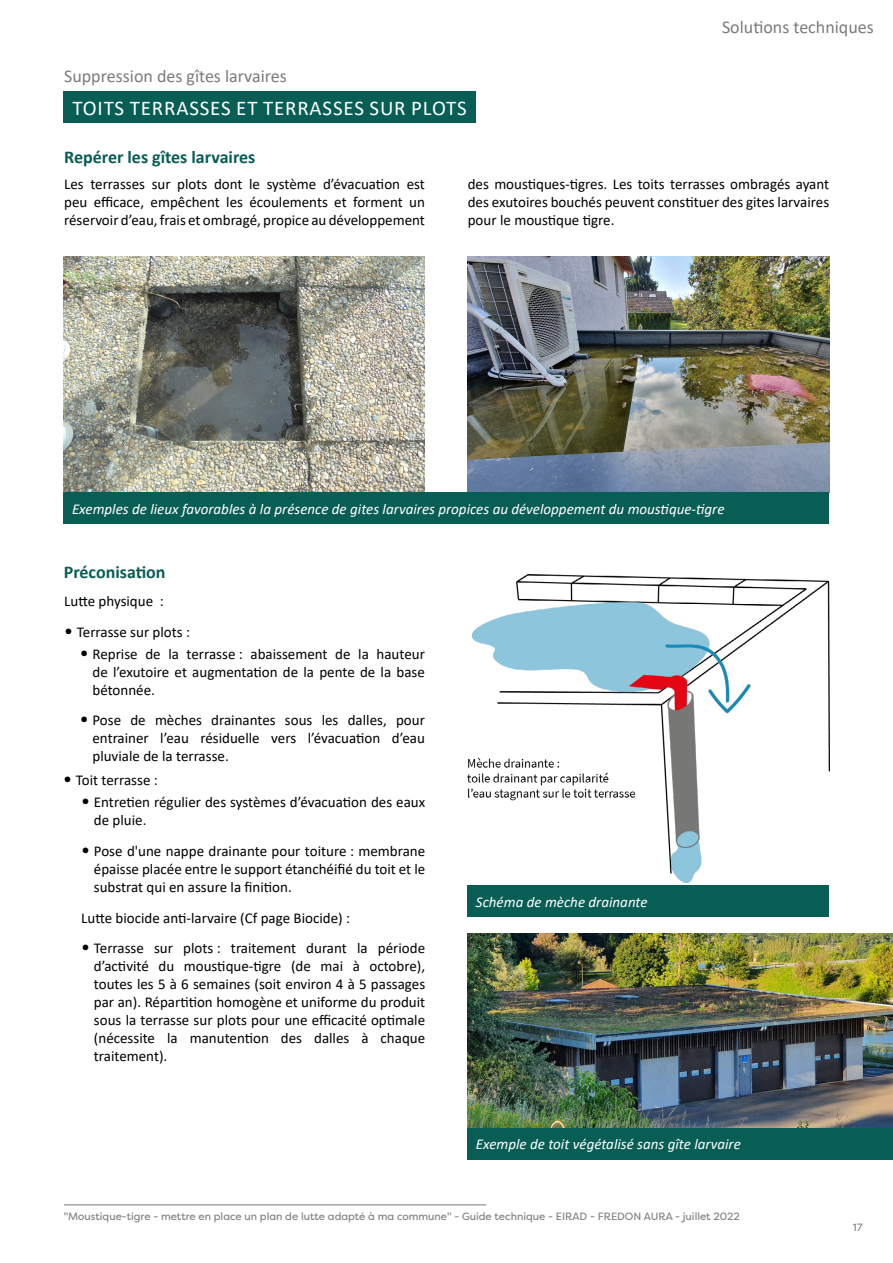
<style>
.page{position:relative;width:893px;height:1263px;background:#fff}
.page>*{position:absolute;margin:0;border:0;box-sizing:border-box;transform-origin:0 0}
.t1{font:21px "Calibri";letter-spacing:.04em;color:#fff}
.t2{font:18px "Calibri";color:#7c7b7b}
.t3{font:700 18px "Calibri";color:#085d55}
.t4{font:15px/18px "Calibri";color:#000;text-align:justify}
.t5{font:italic 15px "Calibri";color:#fff}
.t6{font:10.5px "Filson Pro";color:#7c7b7b}
.s1{font-size:18px}
</style>
<div class="page">
<div style="left:468px;top:885px;width:361px;height:32px;background:#085d55"></div>
<img style="left:64px;top:257px;width:361px;height:235px">
<img style="left:468px;top:257px;width:361px;height:235px">
<img style="left:468px;top:574px;width:361px;height:308px">
<hr style="left:64px;top:1204px;width:422px;height:1px;background:#7c7b7b">
<div style="left:64px;top:91px;width:412px;height:32px;background:#085d55"></div>
<div style="left:64px;top:492px;width:765px;height:32px;background:#085d55"></div>
<img style="left:468px;top:933px;width:425px;height:194px">
<div style="left:468px;top:1127px;width:425px;height:32px;background:#085d55"></div>
<p class="t2" style="left:64px;top:64px;width:224px">Suppression des gîtes larvaires</p>
<h1 class="t1" style="left:72px;top:94px;width:396px">TOITS TERRASSES ET TERRASSES SUR PLOTS</h1>
<p class="t3" style="left:64px;top:144px;width:193px">Repérer les gîtes larvaires</p>
<p class="t2" style="left:722px;top:15px;width:153px">Solutions techniques</p>
<p class="t4" style="left:64px;top:175px;width:362px">Les terrasses sur plots dont le système d’évacuation est peu efficace, empêchent les écoulements et forment un réservoir d’eau, frais et ombragé, propice au développement</p>
<p class="t4" style="left:468px;top:175px;width:363px">des moustiques-tigres. Les toits terrasses ombragés ayant des exutoires bouchés peuvent constituer des gites larvaires pour le moustique tigre.</p>
<p class="t5" style="left:72px;top:498px;width:654px">Exemples de lieux favorables à la présence de gites larvaires propices au développement du moustique-tigre</p>
<p class="t3" style="left:64px;top:559px;width:103px">Préconisation</p>
<p class="t4" style="left:64px;top:592px;width:101px">Lutte physique :</p>
<p class="t4" style="left:64px;top:622px;width:128px"><span class="s1">•</span> Terrasse sur plots :</p>
<p class="t4" style="left:92px;top:644px;width:334px;text-indent:-13px"><span class="s1">•</span> Reprise de la terrasse : abaissement de la hauteur de l’exutoire et augmentation de la pente de la base bétonnée.</p>
<p class="t4" style="left:92px;top:711px;width:334px;text-indent:-13px"><span class="s1">•</span> Pose de mèches drainantes sous les dalles, pour entrainer l’eau résiduelle vers l’évacuation d’eau pluviale de la terrasse.</p>
<p class="t4" style="left:63px;top:771px;width:96px"><span class="s1">•</span> Toit terrasse :</p>
<p class="t4" style="left:94px;top:793px;width:333px;text-indent:-13px"><span class="s1">•</span> Entretien régulier des systèmes d’évacuation des eaux de pluie.</p>
<p class="t4" style="left:94px;top:841px;width:333px;text-indent:-13px"><span class="s1">•</span> Pose d'une nappe drainante pour toiture : membrane épaisse placée entre le support étanchéifié du toit et le substrat qui en assure la finition.</p>
<p class="t4" style="left:81px;top:908px;width:271px">Lutte biocide anti-larvaire (Cf page Biocide) :</p>
<p class="t4" style="left:94px;top:939px;width:333px;text-indent:-13px"><span class="s1">•</span> Terrasse sur plots : traitement durant la période d’activité du moustique-tigre (de mai à octobre), toutes les 5 à 6 semaines (soit environ 4 à 5 passages par an). Répartition homogène et uniforme du produit sous la terrasse sur plots pour une efficacité optimale (nécessite la manutention des dalles à chaque traitement).</p>
<p class="t5" style="left:476px;top:891px;width:173px">Schéma de mèche drainante</p>
<p class="t5" style="left:476px;top:1134px;width:267px">Exemple de toit végétalisé sans gîte larvaire</p>
<p class="t6" style="left:64px;top:1209px;width:678px">"Moustique-tigre - mettre en place un plan de lutte adapté à ma commune" - Guide technique - EIRAD - FREDON AURA - juillet 2022</p>
<p class="t6" style="left:853px;top:1220px;width:11px">17</p>
</div>
